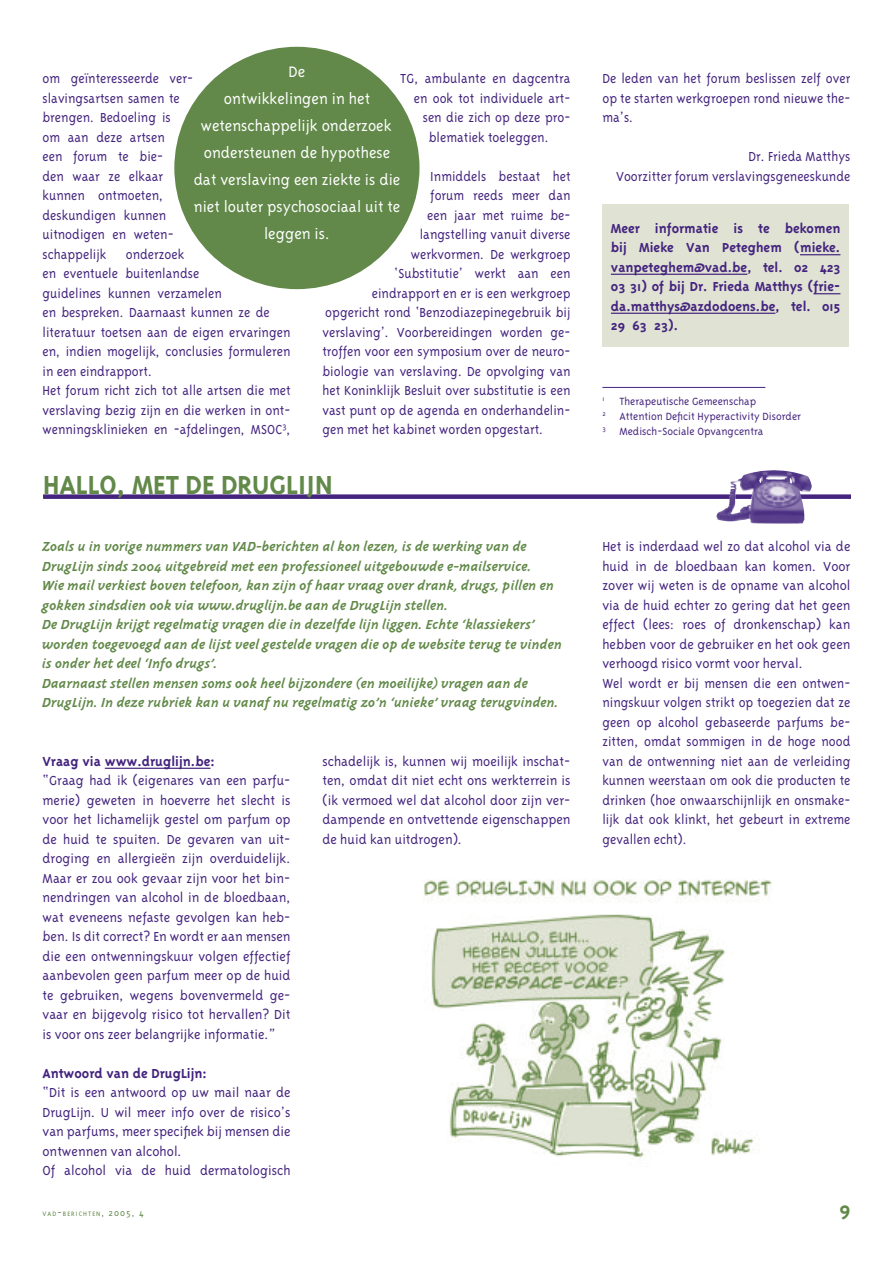
<style>
.page{position:relative;width:893px;height:1263px;background:#fff}
.page>*{position:absolute;margin:0;border:0;box-sizing:border-box;transform-origin:0 0}
.t1{font:700 30px "Triplex";color:#628949}
.t2{font:700 22.5px "Triplex";color:#628949}
.t3{font:300 17.4px/27px "Triplex";color:#fff;text-align:center}
.t4{font:300 15px/19.5px "Triplex";color:#44247e}
.t5{font:italic 700 15px/19.5px "Triplex";color:#628949}
.t6{font:700 15px/19.5px "Triplex";color:#44247e;text-align:justify}
.t7{font:300 12px/15px "Triplex";color:#44247e}
.t8{font:300 7.8px "Triplex";color:#44247e}
.t9{font:300 7.35px "Triplex";letter-spacing:.145em;color:#628949}
.s1{font-size:10.5px}
</style>
<div class="page">
<hr style="left:105px;top:768px;width:105px;height:1px;background:#44247e">
<div style="left:602px;top:205px;width:247px;height:142px;background:#e0e3d3"></div>
<hr style="left:800px;top:254px;width:40px;height:1px;background:#44247e">
<hr style="left:611px;top:274px;width:136px;height:1px;background:#44247e">
<svg style="left:814px;top:293px;width:26px;height:1px"></svg>
<hr style="left:611px;top:313px;width:164px;height:1px;background:#44247e">
<div style="left:174px;top:47px;width:245px;height:242px;background:#628949;border-radius:50%"></div>
<hr style="left:602px;top:387px;width:163px;height:1px;background:#44247e">
<div style="left:43px;top:494px;width:808px;height:5px;background:#44247e"></div>
<img style="left:734px;top:477px;width:78px;height:47px">
<img style="left:423px;top:879px;width:349px;height:279px">
<p class="t3" style="left:194px;top:59px;width:208px">De<br>ontwikkelingen in het wetenschappelijk onderzoek ondersteunen de hypothese dat verslaving een ziekte is die niet louter psychosociaal uit te leggen is.</p>
<p class="t4" style="left:43px;top:70px;width:152px">om geïnteresseerde ver&shy;slavingsartsen samen te brengen. Bedoeling is<br>om aan deze artsen<br>een forum te bie-<br>den waar ze elkaar kunnen ontmoeten, deskundigen kunnen uitnodigen en weten&shy;schappelijk</p>
<p class="t4" style="left:400px;top:70px;width:172px">TG, ambulante en dagcentra</p>
<p class="t4" style="left:414px;top:89px;width:158px">en ook tot individuele art-</p>
<p class="t4" style="left:423px;top:109px;width:149px">sen die zich op deze pro-</p>
<p class="t4" style="left:429px;top:128px;width:122px">blematiek toeleggen.</p>
<p class="t4" style="left:430px;top:167px;width:142px">Inmiddels bestaat het</p>
<p class="t4" style="left:430px;top:187px;width:142px">forum reeds meer dan</p>
<p class="t4" style="left:427px;top:206px;width:145px">een jaar met ruime be-</p>
<p class="t4" style="left:420px;top:226px;width:152px">langstelling vanuit diverse</p>
<p class="t4" style="left:411px;top:245px;width:161px">werkvormen. De werkgroep</p>
<p class="t4" style="left:394px;top:265px;width:178px">‘Substitutie’ werkt aan een</p>
<p class="t4" style="left:372px;top:284px;width:200px">eindrapport en er is een werkgroep</p>
<p class="t4" style="left:325px;top:304px;width:247px">opgericht rond ‘Benzodiazepinegebruik bij</p>
<p class="t4" style="left:322px;top:323px;width:250px">verslaving’. Voorbereidingen worden ge-</p>
<p class="t4" style="left:322px;top:343px;width:250px">troffen voor een symposium over de neuro-</p>
<p class="t4" style="left:322px;top:362px;width:250px">biologie van verslaving. De opvolging van</p>
<p class="t4" style="left:322px;top:382px;width:250px">het Koninklijk Besluit over substitutie is een</p>
<p class="t4" style="left:322px;top:401px;width:250px">vast punt op de agenda en onderhandelin-</p>
<p class="t4" style="left:322px;top:421px;width:222px">gen met het kabinet worden opgestart.</p>
<p class="t4" style="left:43px;top:245px;width:250px;text-indent:83px">onderzoek<br>en eventuele buitenlandse<br>guidelines kunnen verzamelen<br>en bespreken. Daarnaast kunnen ze de literatuur toetsen aan de eigen ervaringen en, indien mogelijk, conclusies formuleren in een eindrapport.<br>Het forum richt zich tot alle artsen die met verslaving bezig zijn en die werken in ont&shy;wenningsklinieken en -afdelingen, MSOC<sup>3</sup>,</p>
<h1 class="t1" style="left:43px;top:474px;width:291px">HALLO, MET DE DRUGLIJN</h1>
<p class="t5" style="left:43px;top:538px;width:521px">Zoals u in vorige nummers van VAD-berichten al kon lezen, is de werking van de DrugLijn sinds 2004 uitgebreid met een professioneel uitgebouwde e-mailservice.<br>Wie mail verkiest boven telefoon, kan zijn of haar vraag over drank, drugs, pillen en gokken sindsdien ook via www.druglijn.be aan de DrugLijn stellen.<br>De DrugLijn krijgt regelmatig vragen die in dezelfde lijn liggen. Echte ‘klassiekers’ worden toegevoegd aan de lijst veel gestelde vragen die op de website terug te vinden is onder het deel ‘Info drugs’.<br>Daarnaast stellen mensen soms ook heel bijzondere (en moeilijke) vragen aan de DrugLijn. In deze rubriek kan u vanaf nu regelmatig zo’n ‘unieke’ vraag terugvinden.</p>
<p class="t6" style="left:43px;top:753px;width:174px">Vraag via www.druglijn.be:</p>
<p class="t4" style="left:43px;top:772px;width:250px;text-align:justify">“Graag had ik (eigenares van een parfu&shy;merie) geweten in hoeverre het slecht is voor het lichamelijk gestel om parfum op de huid te spuiten. De gevaren van uit&shy;droging en allergieën zijn overduidelijk.<br>Maar er zou ook gevaar zijn voor het bin&shy;nendringen van alcohol in de bloedbaan, wat eveneens nefaste gevolgen kan heb&shy;ben. Is dit correct? En wordt er aan mensen die een ontwenningskuur volgen effectief aanbevolen geen parfum meer op de huid te gebruiken, wegens bovenvermeld ge&shy;vaar en bijgevolg risico tot hervallen? Dit is voor ons zeer belangrijke informatie.”</p>
<p class="t6" style="left:43px;top:1065px;width:166px">Antwoord van de DrugLijn:</p>
<p class="t4" style="left:43px;top:1084px;width:250px">“Dit is een antwoord op uw mail naar de DrugLijn. U wil meer info over de risico’s van parfums, meer specifiek bij mensen die ontwennen van alcohol.<br>Of alcohol via de huid dermatologisch</p>
<p class="t4" style="left:322px;top:752px;width:250px;text-align:justify">schadelijk is, kunnen wij moeilijk inschat&shy;ten, omdat dit niet echt ons werkterrein is (ik vermoed wel dat alcohol door zijn ver&shy;dampende en ontvettende eigenschappen de huid kan uitdrogen).</p>
<p class="t4" style="left:602px;top:70px;width:250px;text-align:justify">De leden van het forum beslissen zelf over op te starten werkgroepen rond nieuwe the&shy;ma’s.</p>
<p class="t4" style="left:616px;top:148px;width:236px;text-align:right">Dr. Frieda Matthys<br>Voorzitter forum verslavingsgeneeskunde</p>
<p class="t6" style="left:611px;top:220px;width:231px">Meer informatie is te bekomen bij Mieke Van Peteghem (mieke. vanpeteghem@vad.be, tel. 02 423<br>03 31) of bij Dr. Frieda Matthys (frie&shy;da.matthys@azdodoens.be, tel. 015<br>29 63 23).</p>
<p class="t8" style="left:602px;top:395px;width:3px">1</p>
<p class="t7" style="left:602px;top:394px;width:200px;text-indent:17px">Therapeutische Gemeenschap<br><sup>2</sup> Attention Deficit Hyperactivity Disorder<br><sup>3</sup> Medisch-Sociale Opvangcentra</p>
<p class="t4" style="left:602px;top:538px;width:250px">Het is inderdaad wel zo dat alcohol via de huid in de bloedbaan kan komen. Voor zover wij weten is de opname van alcohol via de huid echter zo gering dat het geen effect (lees: roes of dronkenschap) kan hebben voor de gebruiker en het ook geen verhoogd risico vormt voor herval.<br>Wel wordt er bij mensen die een ontwen&shy;ningskuur volgen strikt op toegezien dat ze geen op alcohol gebaseerde parfums be&shy;zitten, omdat sommigen in de hoge nood van de ontwenning niet aan de verleiding kunnen weerstaan om ook die producten te drinken (hoe onwaarschijnlijk en onsmake&shy;lijk dat ook klinkt, het gebeurt in extreme gevallen echt).</p>
<p class="t9" style="left:43px;top:1211px;width:103px">VAD<span class="s1">-</span>BERICHTEN<span class="s1">, 2005, 4</span></p>
<h2 class="t2" style="left:839px;top:1201px;width:13px">9</h2>
</div>
